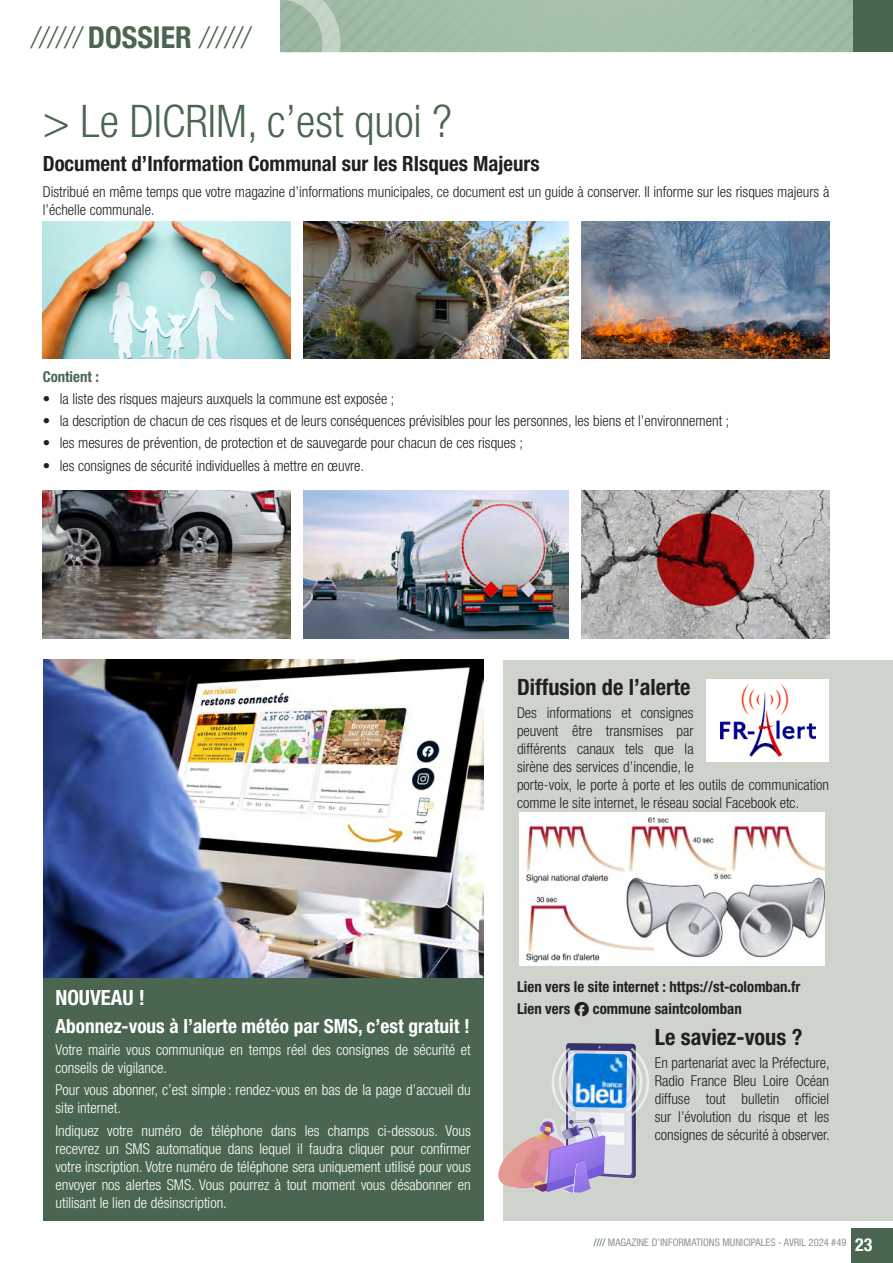
<style>
.page{position:relative;width:893px;height:1263px;background:#fff}
.page>*{position:absolute;margin:0;border:0;box-sizing:border-box;transform-origin:0 0}
.t1{font:300 condensed 45px "Helvetica Neue LT Std";color:#4a6650}
.t2{font:300 condensed 30px "Helvetica Neue LT Std";color:#4a6650}
.ITALIQUE{font:700 condensed 22.5px "Helvetica Neue LT Std";color:#231f20}
.ITALIQUE-2{font:700 condensed 21px "Helvetica Neue LT Std";color:#231f20}
.ITALIQUE-3{font:700 condensed 21px "Helvetica Neue LT Std";color:#fff}
.ITALIQUE-4{font:700 condensed 19.5px "Helvetica Neue LT Std";color:#fff}
.t3{font:700 condensed 18px "Helvetica Neue";color:#fff}
.ITALIQUE-5{font:300 condensed 15px/18px "Helvetica Neue LT Std";color:#231f20}
.ITALIQUE-6{font:300 condensed 15px/18px "Helvetica Neue LT Std";color:#fff}
.ITALIQUE-7{font:700 condensed 15px "Helvetica Neue LT Std";color:#231f20}
.ITALIQUE-8{font:700 condensed 15px "Helvetica Neue LT Std";color:#4a6650}
.t4{font:condensed 10.5px "Helvetica Neue LT Std";color:#939598}
.s1{font-family:"Helvetica Neue";font-weight:700}
.s2{font-family:"typeecon";font-weight:400;font-stretch:normal}
.s3{color:#4a6650}
</style>
<div class="page">
<div style="left:851px;top:1228px;width:42px;height:35px;background:#4a6650"></div>
<div style="left:280px;top:0;width:613px;height:52px;background:#4a6650"></div>
<div style="left:340px;top:0;width:512px;height:52px;background:#a3bfa9"></div>
<svg style="left:280px;top:0;width:60px;height:53px;background:#a9c1ae"></svg>
<div style="left:503px;top:660px;width:390px;height:560px;background:#ced3cc"></div>
<div style="left:43px;top:660px;width:441px;height:560px;background:#4a6650"></div>
<img style="left:44px;top:660px;width:440px;height:317px">
<svg style="left:498px;top:1043px;width:151px;height:150px"></svg>
<img style="left:573px;top:1053px;width:54px;height:55px">
<img style="left:520px;top:813px;width:305px;height:152px">
<div style="left:706px;top:679px;width:123px;height:82px;background:#fff"></div>
<img style="left:720px;top:684px;width:95px;height:72px">
<img style="left:43px;top:221px;width:247px;height:138px">
<img style="left:303px;top:221px;width:265px;height:138px">
<img style="left:581px;top:221px;width:248px;height:138px">
<img style="left:43px;top:491px;width:247px;height:148px">
<img style="left:303px;top:491px;width:265px;height:148px">
<img style="left:581px;top:491px;width:248px;height:148px">
<h2 class="t2" style="left:31px;top:20px;width:225px">////// <span class="s1">D O S S I E R</span> //////</h2>
<p class="t1" style="left:43px;top:95px;width:411px">&gt; Le DICRIM, c’est quoi ?</p>
<p class="ITALIQUE-2" style="left:43px;top:151px;width:498px">Document d’Information Communal sur les RIsques Majeurs</p>
<p class="ITALIQUE-5" style="left:43px;top:183px;width:788px">Distribué en même temps que votre magazine d’informations municipales, ce document est un guide à conserver. Il informe sur les risques majeurs à l’échelle communale.</p>
<p class="ITALIQUE-8" style="left:43px;top:367px;width:58px">Contient :</p>
<p class="ITALIQUE-5" style="left:43px;top:389px;width:353px">• la liste des risques majeurs auxquels la commune est exposée ;</p>
<p class="ITALIQUE-5" style="left:43px;top:412px;width:688px">• la description de chacun de ces risques et de leurs conséquences prévisibles pour les personnes, les biens et l’environnement ;</p>
<p class="ITALIQUE-5" style="left:43px;top:434px;width:482px">• les mesures de prévention, de protection et de sauvegarde pour chacun de ces risques ;</p>
<p class="ITALIQUE-5" style="left:43px;top:456px;width:323px">• les consignes de sécurité individuelles à mettre en œuvre.</p>
<p class="ITALIQUE" style="left:517px;top:674px;width:175px">Diffusion de l’alerte</p>
<p class="ITALIQUE-5" style="left:517px;top:703px;width:314px">Des informations et consignes<br>peuvent être transmises par<br>différents canaux tels que la<br>sirène des services d’incendie, le<br>porte-voix, le porte à porte et les outils de communication comme le site internet, le réseau social Facebook etc.</p>
<p class="ITALIQUE-3" style="left:55px;top:985px;width:91px">NOUVEAU !</p>
<p class="ITALIQUE-4" style="left:55px;top:1014px;width:416px">Abonnez-vous à l’alerte météo par SMS, c’est gratuit !</p>
<p class="ITALIQUE-6" style="left:55px;top:1041px;width:417px">Votre mairie vous communique en temps réel des consignes de sécurité et conseils de vigilance.</p>
<p class="ITALIQUE-6" style="left:55px;top:1081px;width:417px">Pour vous abonner, c’est simple : rendez-vous en bas de la page d’accueil du site internet.</p>
<p class="ITALIQUE-6" style="left:55px;top:1121px;width:417px;text-align:justify">Indiquez votre numéro de téléphone dans les champs ci-dessous. Vous recevrez un SMS automatique dans lequel il faudra cliquer pour confirmer votre inscription. Votre numéro de téléphone sera uniquement utilisé pour vous envoyer nos alertes SMS. Vous pourrez à tout moment vous désabonner en utilisant le lien de désinscription.</p>
<p class="ITALIQUE-7" style="left:517px;top:977px;width:285px">Lien vers le site internet : https://st-colomban.fr</p>
<p class="ITALIQUE-7" style="left:517px;top:1000px;width:226px">Lien vers <span class="s2">F</span> commune saintcolomban</p>
<p class="ITALIQUE" style="left:655px;top:1024px;width:149px">Le saviez-vous ?</p>
<p class="ITALIQUE-5" style="left:655px;top:1053px;width:176px;text-align:justify">En partenariat avec la Préfecture, Radio France Bleu Loire Océan diffuse tout bulletin officiel sur l’évolution du risque et les consignes de sécurité à observer.</p>
<p class="t4" style="left:594px;top:1236px;width:254px"><span class="s3">////</span> MAGAZINE D’INFORMATIONS MUNICIPALES - AVRIL 2024 #49</p>
<p class="t3" style="left:855px;top:1229px;width:19px">23</p>
</div>
